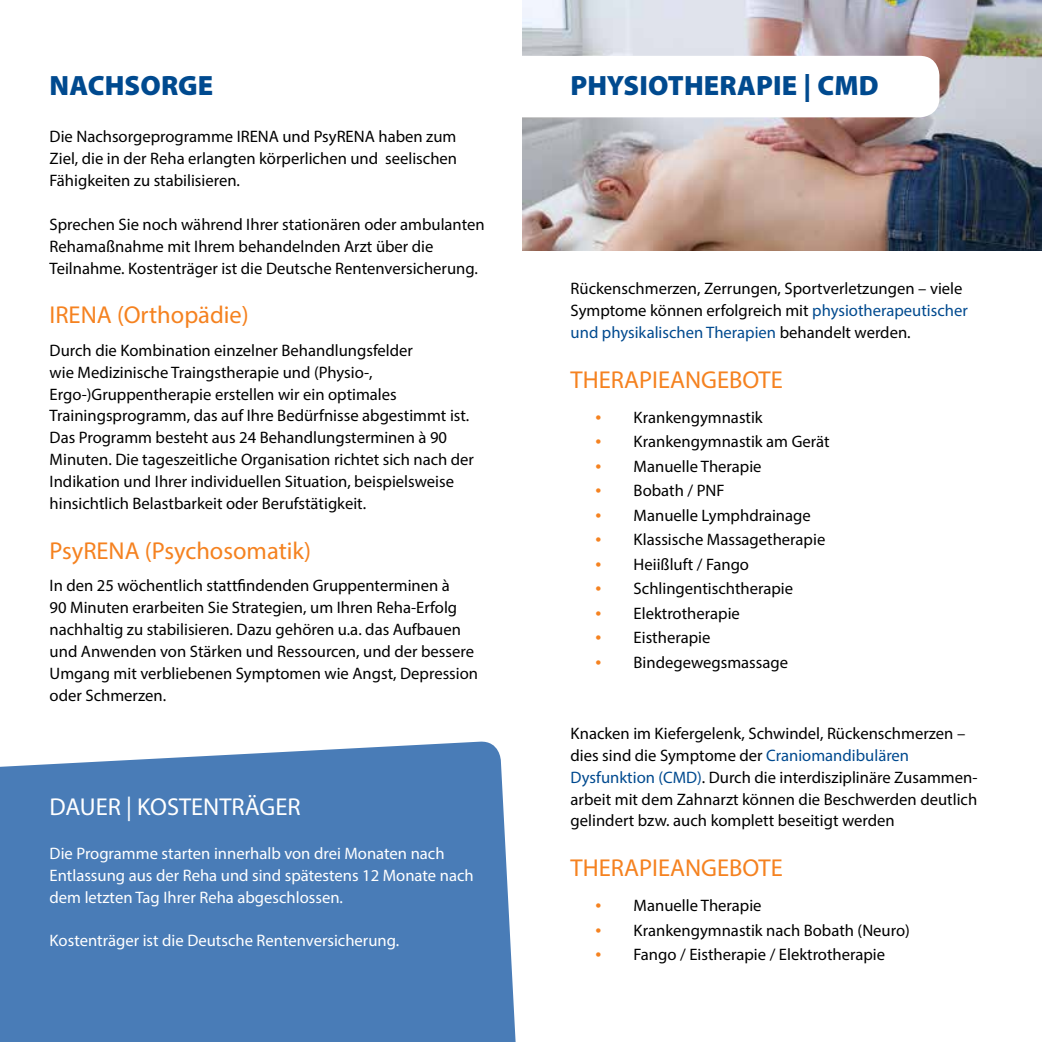
<style>
.page{position:relative;width:1042px;height:1042px;background:#fff}
.page>*{position:absolute;margin:0;border:0;box-sizing:border-box;transform-origin:0 0}
.t1{font:900 28px "Myriad Pro";letter-spacing:.005em;color:#004a8f}
.t2{font:24.5px "Myriad Pro";color:#f58220}
.t3{font:24.5px "Myriad Pro";color:#fff}
.t4{font:16.62px/21.9px "Myriad Pro";color:#000}
.t5{font:16.62px/21.9px "Myriad Pro";color:#fff}
.s1{color:#004a8f}
.s2{font-size:21px;color:#f58220}
</style>
<div class="page">
<div style="left:0;top:741px;width:516px;height:301px;background:#497cb7"></div>
<img style="left:522px;top:0;width:520px;height:251px">
<div style="left:486px;top:56px;width:453px;height:61px;background:#fff;border-radius:20px"></div>
<h1 class="t1" style="left:50px;top:70px;width:165px">NACHSORGE</h1>
<h1 class="t1" style="left:570px;top:70px;width:310px">PHYSIOTHERAPIE | CMD</h1>
<p class="t4" style="left:50px;top:125px;width:409px;text-align:justify">Die Nachsorgeprogramme IRENA und PsyRENA haben zum Ziel, die in der Reha erlangten körperlichen und seelischen Fähigkeiten zu stabilisieren.</p>
<p class="t4" style="left:50px;top:213px;width:437px">Sprechen Sie noch während Ihrer stationären oder ambulanten<br>Rehamaßnahme mit Ihrem behandelnden Arzt über die<br>Teilnahme. Kostenträger ist die Deutsche Rentenversicherung.</p>
<h2 class="t2" style="left:50px;top:300px;width:201px">IRENA (Orthopädie)</h2>
<p class="t4" style="left:50px;top:339px;width:426px">Durch die Kombination einzelner Behandlungsfelder<br>wie Medizinische Traingstherapie und (Physio-, Ergo-)Gruppentherapie erstellen wir ein optimales Trainingsprogramm, das auf Ihre Bedürfnisse abgestimmt ist.<br>Das Programm besteht aus 24 Behandlungsterminen à 90<br>Minuten. Die tageszeitliche Organisation richtet sich nach der Indikation und Ihrer individuellen Situation, beispielsweise hinsichtlich Belastbarkeit oder Berufstätigkeit.</p>
<h2 class="t2" style="left:50px;top:535px;width:263px">PsyRENA (Psychosomatik)</h2>
<p class="t4" style="left:50px;top:574px;width:430px">In den 25 wöchentlich stattfindenden Gruppenterminen à<br>90 Minuten erarbeiten Sie Strategien, um Ihren Reha-Erfolg nachhaltig zu stabilisieren. Dazu gehören u.a. das Aufbauen und Anwenden von Stärken und Ressourcen, und der bessere Umgang mit verbliebenen Symptomen wie Angst, Depression oder Schmerzen.</p>
<p class="t4" style="left:570px;top:277px;width:399px">Rückenschmerzen, Zerrungen, Sportverletzungen – viele<br>Symptome können erfolgreich mit <span class="s1">physiotherapeutischer und physikalischen Therapien</span> behandelt werden.</p>
<h2 class="t2" style="left:570px;top:364px;width:214px">THERAPIEANGEBOTE</h2>
<p class="t4" style="left:595px;top:406px;width:169px"><span class="s2">•</span> Krankengymnastik</p>
<p class="t4" style="left:595px;top:431px;width:236px"><span class="s2">•</span> Krankengymnastik am Gerät</p>
<p class="t4" style="left:595px;top:455px;width:168px"><span class="s2">•</span> Manuelle Therapie</p>
<p class="t4" style="left:595px;top:480px;width:131px"><span class="s2">•</span> Bobath / PNF</p>
<p class="t4" style="left:595px;top:504px;width:217px"><span class="s2">•</span> Manuelle Lymphdrainage</p>
<p class="t4" style="left:595px;top:529px;width:231px"><span class="s2">•</span> Klassische Massagetherapie</p>
<p class="t4" style="left:595px;top:553px;width:155px"><span class="s2">•</span> Heiißluft / Fango</p>
<p class="t4" style="left:595px;top:578px;width:199px"><span class="s2">•</span> Schlingentischtherapie</p>
<p class="t4" style="left:595px;top:602px;width:146px"><span class="s2">•</span> Elektrotherapie</p>
<p class="t4" style="left:595px;top:627px;width:116px"><span class="s2">•</span> Eistherapie</p>
<p class="t4" style="left:595px;top:651px;width:194px"><span class="s2">•</span> Bindegewegsmassage</p>
<h2 class="t3" style="left:50px;top:792px;width:252px">DAUER | KOSTENTRÄGER</h2>
<p class="t5" style="left:50px;top:842px;width:425px">Die Programme starten innerhalb von drei Monaten nach<br>Entlassung aus der Reha und sind spätestens 12 Monate nach dem letzten Tag Ihrer Reha abgeschlossen.</p>
<p class="t5" style="left:50px;top:929px;width:351px">Kostenträger ist die Deutsche Rentenversicherung.</p>
<p class="t4" style="left:570px;top:722px;width:408px">Knacken im Kiefergelenk, Schwindel, Rückenschmerzen – dies sind die Symptome der <span class="s1">Craniomandibulären Dysfunktion (CMD)</span>. Durch die interdisziplinäre Zusammen&shy;arbeit mit dem Zahnarzt können die Beschwerden deutlich gelindert bzw. auch komplett beseitigt werden</p>
<h2 class="t2" style="left:570px;top:853px;width:214px">THERAPIEANGEBOTE</h2>
<p class="t4" style="left:595px;top:894px;width:168px"><span class="s2">•</span> Manuelle Therapie</p>
<p class="t4" style="left:595px;top:919px;width:316px"><span class="s2">•</span> Krankengymnastik nach Bobath (Neuro)</p>
<p class="t4" style="left:595px;top:943px;width:291px"><span class="s2">•</span> Fango / Eistherapie / Elektrotherapie</p>
</div>
